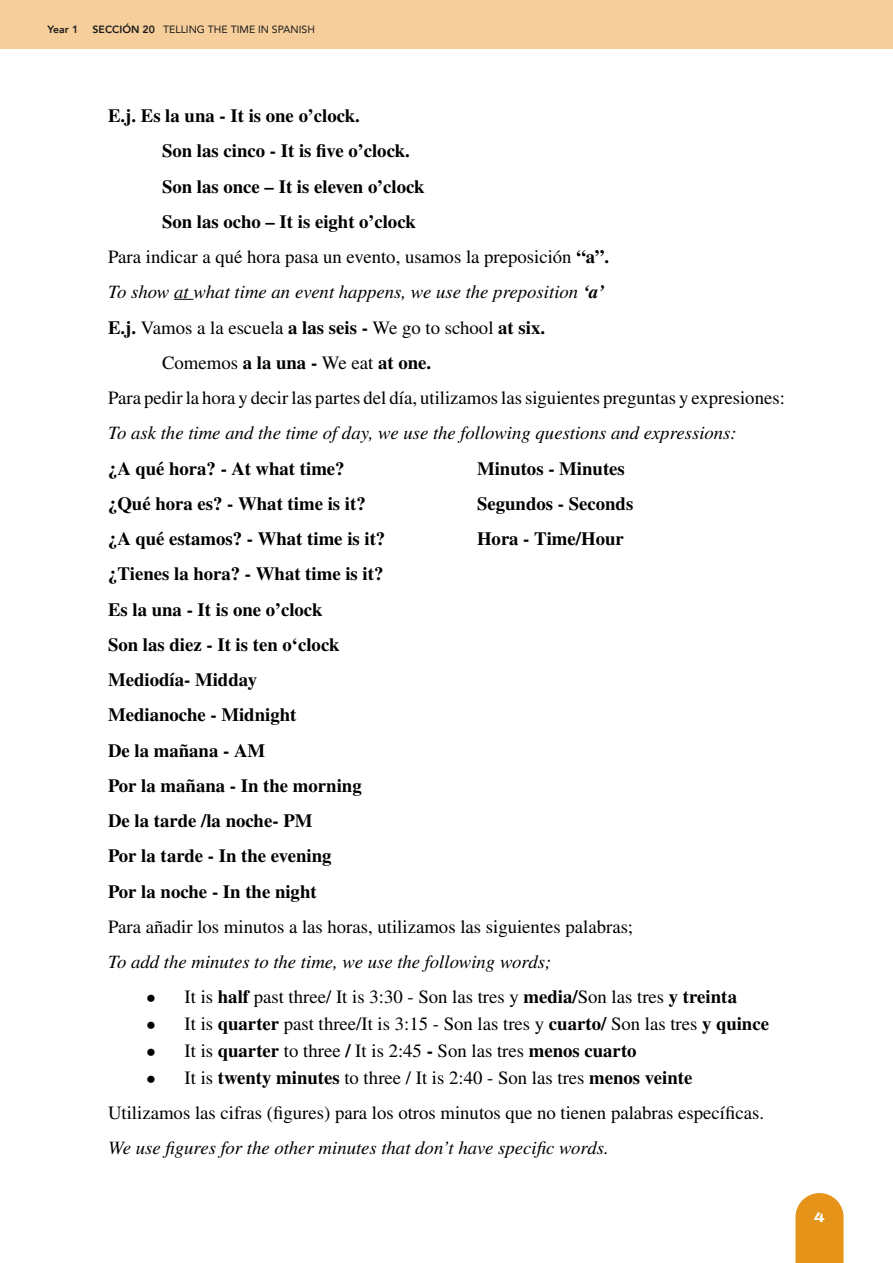
<style>
.page{position:relative;width:893px;height:1263px;background:#fff}
.page>*{position:absolute;margin:0;border:0;box-sizing:border-box;transform-origin:0 0}
.t1{font:18.75px/35.2px "STIX General";color:#000}
.t2{font:700 18.75px/35.2px "STIX General";color:#000}
.t3{font:italic 18.75px "STIX General";color:#000}
.t4{font:800 13.5px "Archivo Expanded";color:#fff}
.t5{font:10.5px "Avenir";color:#1a1a1a}
.t6{font:800 10.5px "Avenir";color:#1a1a1a}
.s1{font-weight:800}
.s2{font-weight:700}
.s3{font-weight:400}
</style>
<div class="page">
<div style="left:0;top:0;width:893px;height:49px;background:#f5ce9b"></div>
<svg style="left:795px;top:1193px;width:49px;height:70px;background:#e89d2e"></svg>
<svg style="left:174px;top:299px;width:19px;height:1px"></svg>
<p class="t6" style="left:48px;top:21px;width:32px">Year 1</p>
<p class="t5" style="left:93px;top:21px;width:224px"><span class="s1">SECCIÓN 20</span> TELLING THE TIME IN SPANISH</p>
<p class="t2" style="left:108px;top:99px;width:253px">E.j. Es la una - It is one o’clock.</p>
<p class="t2" style="left:162px;top:134px;width:249px">Son las cinco - It is five o’clock.</p>
<p class="t2" style="left:162px;top:169px;width:264px">Son las once – It is eleven o’clock</p>
<p class="t2" style="left:162px;top:205px;width:255px">Son las ocho – It is eight o’clock</p>
<p class="t1" style="left:108px;top:240px;width:503px">Para indicar a qué hora pasa un evento, usamos la preposición <span class="s2">“a”.</span></p>
<p class="t3" style="left:108px;top:279px;width:498px">To show at what time an event happens, we use the preposition <span class="s2">‘a’</span></p>
<p class="t1" style="left:108px;top:311px;width:439px"><span class="s2">E.j.</span> Vamos a la escuela <span class="s2">a las seis -</span> We go to school <span class="s2">at six.</span></p>
<p class="t2" style="left:162px;top:346px;width:271px"><span class="s3">Comemos</span> a la una - <span class="s3">We eat</span> at one.</p>
<p class="t1" style="left:108px;top:381px;width:678px">Para pedir la hora y decir las partes del día, utilizamos las siguientes preguntas y expresiones:</p>
<p class="t3" style="left:108px;top:420px;width:630px">To ask the time and the time of day, we use the following questions and expressions:</p>
<p class="t2" style="left:108px;top:451px;width:238px">¿A qué hora? - At what time?</p>
<p class="t2" style="left:477px;top:451px;width:149px">Minutos - Minutes</p>
<p class="t2" style="left:108px;top:487px;width:259px">¿Qué hora es? - What time is it?</p>
<p class="t2" style="left:477px;top:487px;width:158px">Segundos - Seconds</p>
<p class="t2" style="left:108px;top:522px;width:279px">¿A qué estamos? - What time is it?</p>
<p class="t2" style="left:477px;top:522px;width:148px">Hora - Time/Hour</p>
<p class="t2" style="left:108px;top:557px;width:277px">¿Tienes la hora? - What time is it?<br>Es la una - It is one o’clock<br>Son las diez - It is ten o‘clock<br>Mediodía- Midday<br>Medianoche - Midnight<br>De la mañana - AM<br>Por la mañana - In the morning<br>De la tarde /la noche- PM<br>Por la tarde - In the evening<br>Por la noche - In the night</p>
<p class="t1" style="left:108px;top:910px;width:527px">Para añadir los minutos a las horas, utilizamos las siguientes palabras;</p>
<p class="t3" style="left:108px;top:949px;width:445px">To add the minutes to the time, we use the following words;</p>
<p class="t1" style="left:146px;top:980px;width:592px">• It is <span class="s2">half</span> past three/ It is 3:30 - Son las tres y <span class="s2">media/</span>Son las tres <span class="s2">y treinta</span></p>
<p class="t1" style="left:146px;top:1007px;width:624px">• It is <span class="s2">quarter</span> past three/It is 3:15 - Son las tres y <span class="s2">cuarto/</span> Son las tres <span class="s2">y quince</span></p>
<p class="t1" style="left:146px;top:1034px;width:492px">• It is <span class="s2">quarter</span> to three <span class="s2">/</span> It is 2:45 <span class="s2">-</span> Son las tres <span class="s2">menos cuarto</span></p>
<p class="t1" style="left:108px;top:1061px;width:658px;text-indent:38px">• It is <span class="s2">twenty minutes</span> to three / It is 2:40 - Son las tres <span class="s2">menos veinte<br></span>Utilizamos las cifras (figures) para los otros minutos que no tienen palabras específicas.</p>
<p class="t3" style="left:108px;top:1135px;width:502px">We use figures for the other minutes that don’t have specific words.</p>
<p class="t4" style="left:814px;top:1207px;width:12px">4</p>
</div>
